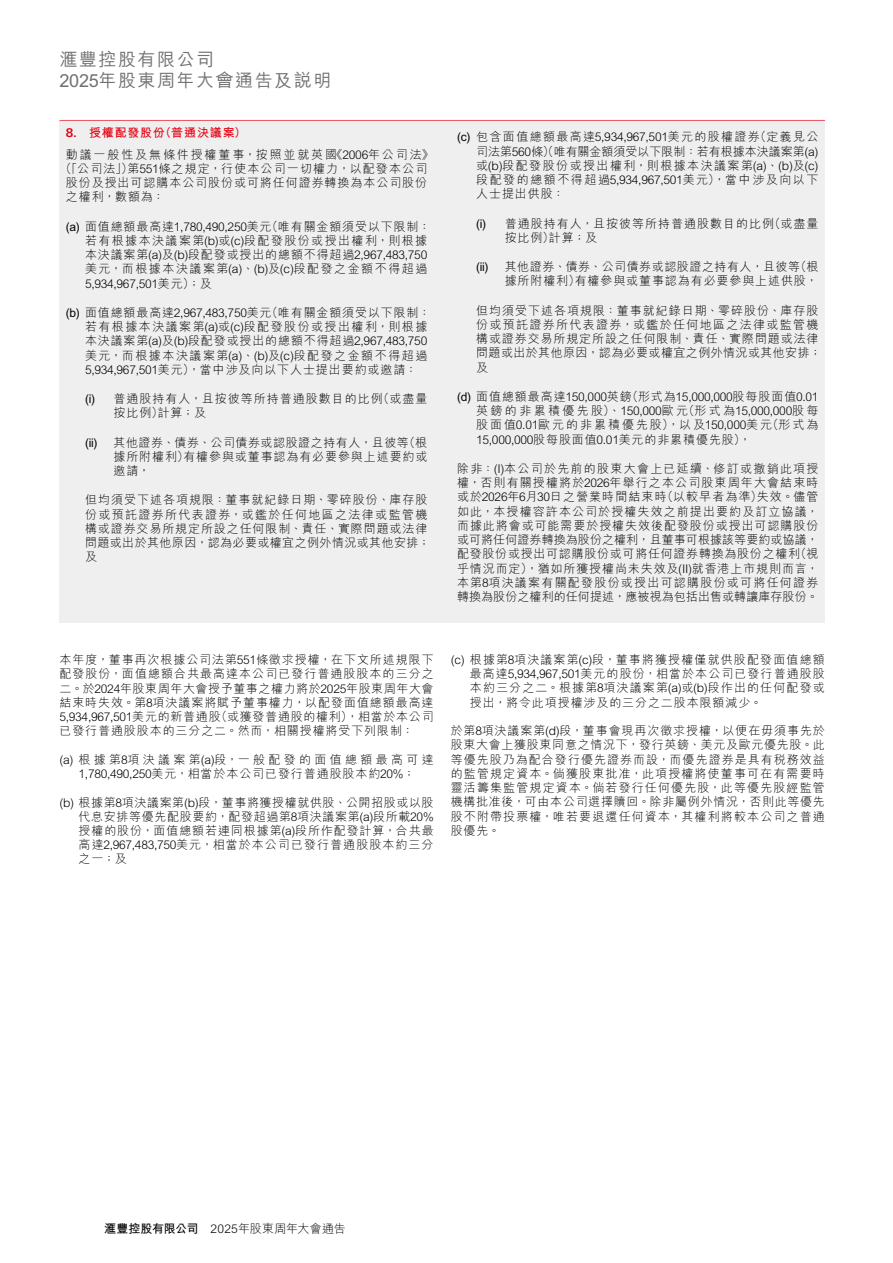
<style>
.page{position:relative;width:893px;height:1263px;background:#fff}
.page>*{position:absolute;margin:0;border:0;box-sizing:border-box;transform-origin:0 0}
.t1{font:500 18px/21px "M Hei HK";letter-spacing:.085em;color:#727171}
.t2{font:300 12px/14.2px "M Hei HK";letter-spacing:.075em;color:#000;text-align:justify}
.t3{font:300 12px/21.8px "M Hei HK";letter-spacing:.155em;color:#000}
.t4{font:300 12px "M Hei HK";letter-spacing:.01em;color:#000}
.t5{font:700 12px "M Hei HK";color:#000}
.s1{font-family:"Univers Nextfor HSBC";font-weight:700;color:#e60012}
.s2{font-weight:700;color:#e60012}
.s3{font-weight:700}
</style>
<div class="page">
<div style="left:60px;top:120px;width:765px;height:502px;background:#efefef"></div>
<hr style="left:60px;top:120px;width:765px;height:1px;background:#e60012">
<h1 class="t1" style="left:60px;top:47px;width:273px">滙豐控股有限公司<br>2025年股東周年大會通告及說明</h1>
<p class="t3" style="left:66px;top:121px;width:369px"><span class="s1">8.</span> <span class="s2">授權配發股份（普通決議案）<br></span>動議一般性及無條件授權董事，按照並就英國《2006年公司法》</p>
<p class="t2" style="left:66px;top:161px;width:363px;text-indent:-6px">（「公司法」）第551條之規定，行使本公司一切權力，以配發本公司股份及授出可認購本公司股份或可將任何證券轉換為本公司股份之權利，數額為：</p>
<p class="t2" style="left:85px;top:219px;width:347px;text-align:left;text-indent:-19px"><span class="s3">(a)</span> 面值總額最高達1,780,490,250美元（唯有關金額須受以下限制：若有根據本決議案第(b)或(c)段配發股份或授出權利，則根據本決議案第(a)及(b)段配發或授出的總額不得超過2,967,483,750美元，而根據本決議案第(a)、(b)及(c)段配發之金額不得超過5,934,967,501美元）；及</p>
<p class="t2" style="left:85px;top:305px;width:347px;text-align:left;text-indent:-19px"><span class="s3">(b)</span> 面值總額最高達2,967,483,750美元（唯有關金額須受以下限制：若有根據本決議案第(a)或(c)段配發股份或授出權利，則根據本決議案第(a)及(b)段配發或授出的總額不得超過2,967,483,750美元，而根據本決議案第(a)、(b)及(c)段配發之金額不得超過5,934,967,501美元），當中涉及向以下人士提出要約或邀請：</p>
<p class="t5" style="left:85px;top:390px;width:12px">(i)</p>
<p class="t2" style="left:114px;top:391px;width:315px">普通股持有人，且按彼等所持普通股數目的比例（或盡量按比例）計算；及</p>
<p class="t5" style="left:85px;top:433px;width:14px">(ii)</p>
<p class="t2" style="left:114px;top:435px;width:315px">其他證券、債券、公司債券或認股證之持有人，且彼等（根據所附權利）有權參與或董事認為有必要參與上述要約或邀請，</p>
<p class="t2" style="left:85px;top:492px;width:347px;text-align:left">但均須受下述各項規限：董事就紀錄日期、零碎股份、庫存股份或預託證券所代表證券，或鑑於任何地區之法律或監管機構或證券交易所規定所設之任何限制、責任、實際問題或法律問題或出於其他原因，認為必要或權宜之例外情況或其他安排；及</p>
<p class="t2" style="left:476px;top:129px;width:344px;text-indent:-19px"><span class="s3">(c)</span> 包含面值總額最高達5,934,967,501美元的股權證券（定義見公司法第560條）（唯有關金額須受以下限制：若有根據本決議案第(a)或(b)段配發股份或授出權利，則根據本決議案第(a)、(b)及(c)段配發的總額不得超過5,934,967,501美元），當中涉及向以下人士提出供股：</p>
<p class="t5" style="left:476px;top:215px;width:12px">(i)</p>
<p class="t2" style="left:505px;top:216px;width:315px">普通股持有人，且按彼等所持普通股數目的比例（或盡量按比例）計算；及</p>
<p class="t5" style="left:476px;top:258px;width:14px">(ii)</p>
<p class="t2" style="left:505px;top:259px;width:315px">其他證券、債券、公司債券或認股證之持有人，且彼等（根據所附權利）有權參與或董事認為有必要參與上述供股，</p>
<p class="t2" style="left:476px;top:303px;width:347px;text-align:left">但均須受下述各項規限：董事就紀錄日期、零碎股份、庫存股份或預託證券所代表證券，或鑑於任何地區之法律或監管機構或證券交易所規定所設之任何限制、責任、實際問題或法律問題或出於其他原因，認為必要或權宜之例外情況或其他安排；及</p>
<p class="t2" style="left:476px;top:389px;width:344px;text-indent:-19px"><span class="s3">(d)</span> 面值總額最高達150,000英鎊（形式為15,000,000股每股面值0.01英鎊的非累積優先股）、150,000歐元（形式為15,000,000股每股面值0.01歐元的非累積優先股），以及150,000美元（形式為15,000,000股每股面值0.01美元的非累積優先股），</p>
<p class="t2" style="left:457px;top:461px;width:363px">除非：(I)本公司於先前的股東大會上已延續、修訂或撤銷此項授權，否則有關授權將於2026年舉行之本公司股東周年大會結束時或於2026年6月30日之營業時間結束時（以較早者為準）失效。儘管如此，本授權容許本公司於授權失效之前提出要約及訂立協議，而據此將會或可能需要於授權失效後配發股份或授出可認購股份或可將任何證券轉換為股份之權利，且董事可根據該等要約或協議，配發股份或授出可認購股份或可將任何證券轉換為股份之權利（視乎情況而定），猶如所獲授權尚未失效及(II)就香港上市規則而言，本第8項決議案有關配發股份或授出可認購股份或可將任何證券轉換為股份之權利的任何提述，應被視為包括出售或轉讓庫存股份。</p>
<p class="t2" style="left:59px;top:652px;width:376px">本年度，董事再次根據公司法第551條徵求授權，在下文所述規限下配發股份，面值總額合共最高達本公司已發行普通股股本的三分之二。於2024年股東周年大會授予董事之權力將於2025年股東周年大會結束時失效。第8項決議案將賦予董事權力，以配發面值總額最高達5,934,967,501美元的新普通股（或獲發普通股的權利），相當於本公司已發行普通股股本的三分之二。然而，相關授權將受下列限制：</p>
<p class="t2" style="left:59px;top:752px;width:376px;text-align:center">(a) 根據第8項決議案第(a)段，一般配發的面值總額最高可達<br>1,780,490,250美元，相當於本公司已發行普通股股本約20%；</p>
<p class="t2" style="left:79px;top:794px;width:357px;text-indent:-19px">(b) 根據第8項決議案第(b)段，董事將獲授權就供股、公開招股或以股代息安排等優先配股要約，配發超過第8項決議案第(a)段所載20%授權的股份，面值總額若連同根據第(a)段所作配發計算，合共最高達2,967,483,750美元，相當於本公司已發行普通股股本約三分之一；及</p>
<p class="t2" style="left:470px;top:652px;width:357px;text-indent:-19px">(c) 根據第8項決議案第(c)段，董事將獲授權僅就供股配發面值總額最高達5,934,967,501美元的股份，相當於本公司已發行普通股股本約三分之二。根據第8項決議案第(a)或(b)段作出的任何配發或授出，將令此項授權涉及的三分之二股本限額減少。</p>
<p class="t2" style="left:451px;top:723px;width:376px">於第8項決議案第(d)段，董事會現再次徵求授權，以便在毋須事先於股東大會上獲股東同意之情況下，發行英鎊、美元及歐元優先股。此等優先股乃為配合發行優先證券而設，而優先證券是具有稅務效益的監管規定資本。倘獲股東批准，此項授權將使董事可在有需要時靈活籌集監管規定資本。倘若發行任何優先股，此等優先股經監管機構批准後，可由本公司選擇贖回。除非屬例外情況，否則此等優先股不附帶投票權，唯若要退還任何資本，其權利將較本公司之普通股優先。</p>
<p class="t4" style="left:104px;top:1220px;width:243px"><span class="s3">滙豐控股有限公司</span> 2025年股東周年大會通告</p>
</div>
